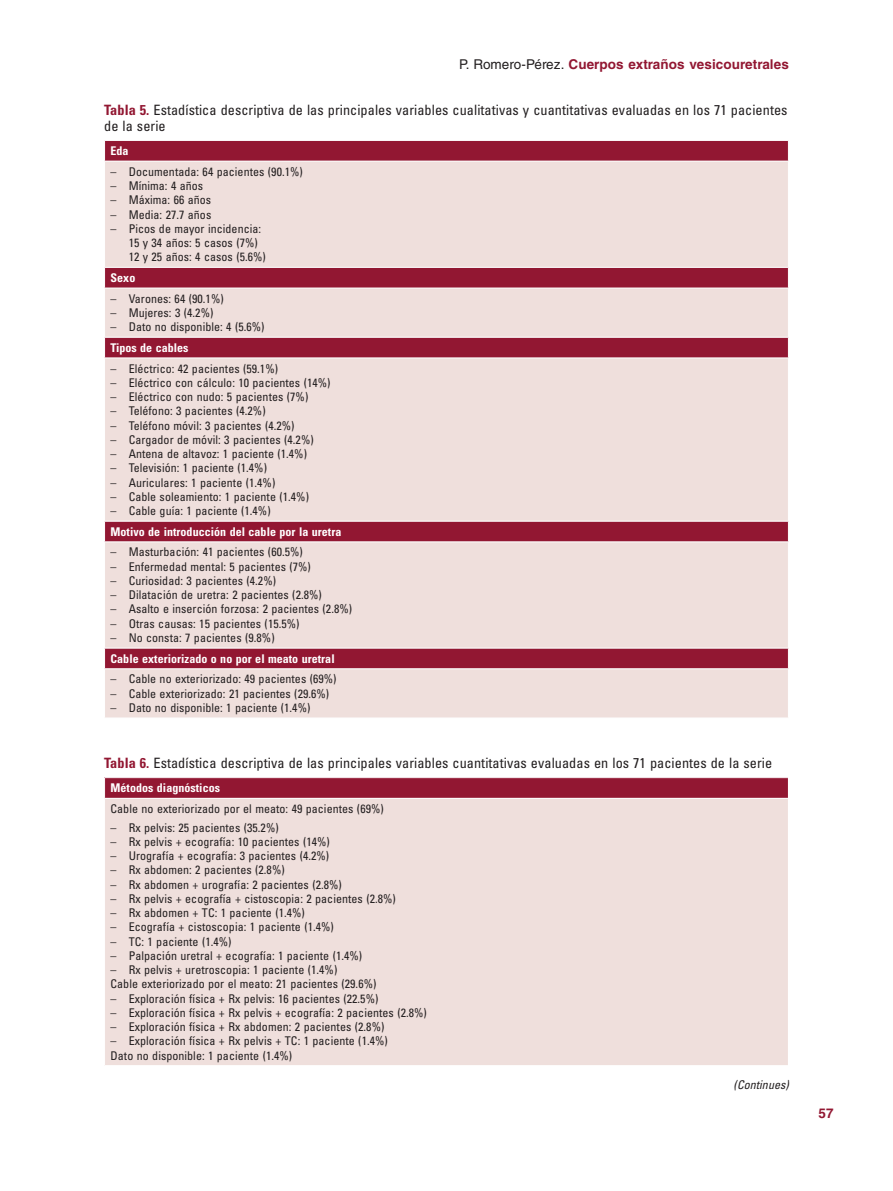
<style>
.page{position:relative;width:893px;height:1191px;background:#fff}
.page>*{position:absolute;margin:0;border:0;box-sizing:border-box;transform-origin:0 0}
.t1{font:condensed 14.25px/16.5px "Univers LT Std";letter-spacing:.005em;color:#231f20}
.t2{font:700 13.5px "Helvetica LT Std";letter-spacing:.005em;color:#921732}
.t3{font:condensed 12px/14.2px "Univers LT Std";letter-spacing:.005em;color:#231f20}
.t4{font:700 condensed 12px "Univers LT Std";letter-spacing:.005em;color:#fff}
.t5{font:italic condensed 12px "Univers LT Std";letter-spacing:.005em;color:#231f20}
.s1{font-weight:400;color:#231f20}
.s2{font-weight:700;color:#921732}
</style>
<div class="page">
<div style="left:105px;top:141px;width:683px;height:20px;background:#921732"></div>
<svg style="left:105px;top:162px;width:683px;height:555px;background:#e2c3c4"></svg>
<hr style="left:104px;top:267px;width:685px;height:1px;background:#fff">
<hr style="left:104px;top:288px;width:685px;height:1px;background:#fff">
<hr style="left:104px;top:337px;width:685px;height:1px;background:#fff">
<hr style="left:104px;top:357px;width:685px;height:1px;background:#fff">
<hr style="left:104px;top:521px;width:685px;height:1px;background:#fff">
<hr style="left:104px;top:541px;width:685px;height:1px;background:#fff">
<hr style="left:104px;top:647px;width:685px;height:1px;background:#fff">
<hr style="left:104px;top:668px;width:685px;height:1px;background:#fff">
<div style="left:105px;top:777px;width:683px;height:21px;background:#921732"></div>
<div style="left:105px;top:798px;width:683px;height:267px;background:#efdfdc"></div>
<hr style="left:104px;top:777px;width:685px;height:1px;background:#fff">
<svg style="left:104px;top:778px;width:1px;height:20px"></svg>
<hr style="left:104px;top:798px;width:685px;height:1px;background:#fff">
<p class="t2" style="left:459px;top:56px;width:331px"><span class="s1">P. Romero-Pérez.</span> Cuerpos extraños vesicouretrales</p>
<p class="t1" style="left:104px;top:101px;width:685px"><span class="s2">Tabla 5.</span> Estadística descriptiva de las principales variables cualitativas y cuantitativas evaluadas en los 71 pacientes de la serie</p>
<p class="t4" style="left:111px;top:143px;width:20px">Eda</p>
<p class="t3" style="left:111px;top:164px;width:194px">– Documentada: 64 pacientes (90.1%)</p>
<p class="t3" style="left:111px;top:178px;width:94px">– Mínima: 4 años</p>
<p class="t3" style="left:111px;top:193px;width:102px">– Máxima: 66 años</p>
<p class="t3" style="left:111px;top:207px;width:102px">– Media: 27.7 años</p>
<p class="t3" style="left:129px;top:221px;width:139px;text-indent:-18px">– Picos de mayor incidencia:<br>15 y 34 años: 5 casos (7%)<br>12 y 25 años: 4 casos (5.6%)</p>
<p class="t4" style="left:111px;top:270px;width:26px">Sexo</p>
<p class="t3" style="left:111px;top:291px;width:115px">– Varones: 64 (90.1%)</p>
<p class="t3" style="left:111px;top:305px;width:104px">– Mujeres: 3 (4.2%)</p>
<p class="t3" style="left:111px;top:320px;width:156px">– Dato no disponible: 4 (5.6%)</p>
<p class="t4" style="left:111px;top:340px;width:80px">Tipos de cables</p>
<p class="t3" style="left:111px;top:361px;width:169px">– Eléctrico: 42 pacientes (59.1%)</p>
<p class="t3" style="left:111px;top:375px;width:222px">– Eléctrico con cálculo: 10 pacientes (14%)</p>
<p class="t3" style="left:111px;top:389px;width:199px">– Eléctrico con nudo: 5 pacientes (7%)</p>
<p class="t3" style="left:111px;top:404px;width:157px">– Teléfono: 3 pacientes (4.2%)</p>
<p class="t3" style="left:111px;top:418px;width:186px">– Teléfono móvil: 3 pacientes (4.2%)</p>
<p class="t3" style="left:111px;top:432px;width:205px">– Cargador de móvil: 3 pacientes (4.2%)</p>
<p class="t3" style="left:111px;top:446px;width:198px">– Antena de altavoz: 1 paciente (1.4%)</p>
<p class="t3" style="left:111px;top:461px;width:158px">– Televisión: 1 paciente (1.4%)</p>
<p class="t3" style="left:111px;top:475px;width:166px">– Auriculares: 1 paciente (1.4%)</p>
<p class="t3" style="left:111px;top:489px;width:200px">– Cable soleamiento: 1 paciente (1.4%)</p>
<p class="t3" style="left:111px;top:503px;width:162px">– Cable guía: 1 paciente (1.4%)</p>
<p class="t4" style="left:111px;top:524px;width:232px">Motivo de introducción del cable por la uretra</p>
<p class="t3" style="left:111px;top:545px;width:194px">– Masturbación: 41 pacientes (60.5%)</p>
<p class="t3" style="left:111px;top:559px;width:202px">– Enfermedad mental: 5 pacientes (7%)</p>
<p class="t3" style="left:111px;top:573px;width:167px">– Curiosidad: 3 pacientes (4.2%)</p>
<p class="t3" style="left:111px;top:587px;width:213px">– Dilatación de uretra: 2 pacientes (2.8%)</p>
<p class="t3" style="left:111px;top:602px;width:243px">– Asalto e inserción forzosa: 2 pacientes (2.8%)</p>
<p class="t3" style="left:111px;top:616px;width:190px">– Otras causas: 15 pacientes (15.5%)</p>
<p class="t3" style="left:111px;top:630px;width:166px">– No consta: 7 pacientes (9.8%)</p>
<p class="t4" style="left:111px;top:651px;width:226px">Cable exteriorizado o no por el meato uretral</p>
<p class="t3" style="left:111px;top:672px;width:228px">– Cable no exteriorizado: 49 pacientes (69%)</p>
<p class="t3" style="left:111px;top:686px;width:220px">– Cable exteriorizado: 21 pacientes (29.6%)</p>
<p class="t3" style="left:111px;top:700px;width:201px">– Dato no disponible: 1 paciente (1.4%)</p>
<p class="t1" style="left:104px;top:754px;width:670px"><span class="s2">Tabla 6.</span> Estadística descriptiva de las principales variables cuantitativas evaluadas en los 71 pacientes de la serie</p>
<p class="t4" style="left:111px;top:780px;width:111px">Métodos diagnósticos</p>
<p class="t3" style="left:111px;top:801px;width:275px">Cable no exteriorizado por el meato: 49 pacientes (69%)</p>
<p class="t3" style="left:111px;top:820px;width:170px">– Rx pelvis: 25 pacientes (35.2%)</p>
<p class="t3" style="left:111px;top:834px;width:221px">– Rx pelvis + ecografía: 10 pacientes (14%)</p>
<p class="t3" style="left:111px;top:848px;width:220px">– Urografía + ecografía: 3 pacientes (4.2%)</p>
<p class="t3" style="left:111px;top:862px;width:176px">– Rx abdomen: 2 pacientes (2.8%)</p>
<p class="t3" style="left:111px;top:877px;width:233px">– Rx abdomen + urografía: 2 pacientes (2.8%)</p>
<p class="t3" style="left:111px;top:891px;width:287px">– Rx pelvis + ecografía + cistoscopia: 2 pacientes (2.8%)</p>
<p class="t3" style="left:111px;top:905px;width:196px">– Rx abdomen + TC: 1 paciente (1.4%)</p>
<p class="t3" style="left:111px;top:919px;width:225px">– Ecografía + cistoscopia: 1 paciente (1.4%)</p>
<p class="t3" style="left:111px;top:934px;width:123px">– TC: 1 paciente (1.4%)</p>
<p class="t3" style="left:111px;top:948px;width:253px">– Palpación uretral + ecografía: 1 paciente (1.4%)</p>
<p class="t3" style="left:111px;top:962px;width:267px">– Rx pelvis + uretroscopia: 1 paciente (1.4%)<br>Cable exteriorizado por el meato: 21 pacientes (29.6%)</p>
<p class="t3" style="left:111px;top:991px;width:269px">– Exploración física + Rx pelvis: 16 pacientes (22.5%)</p>
<p class="t3" style="left:111px;top:1005px;width:318px">– Exploración física + Rx pelvis + ecografía: 2 pacientes (2.8%)</p>
<p class="t3" style="left:111px;top:1019px;width:275px">– Exploración física + Rx abdomen: 2 pacientes (2.8%)</p>
<p class="t3" style="left:111px;top:1033px;width:279px">– Exploración física + Rx pelvis + TC: 1 paciente (1.4%)<br>Dato no disponible: 1 paciente (1.4%)</p>
<p class="t5" style="left:734px;top:1077px;width:57px">(Continues)</p>
<p class="t2" style="left:819px;top:1104px;width:17px">57</p>
</div>
